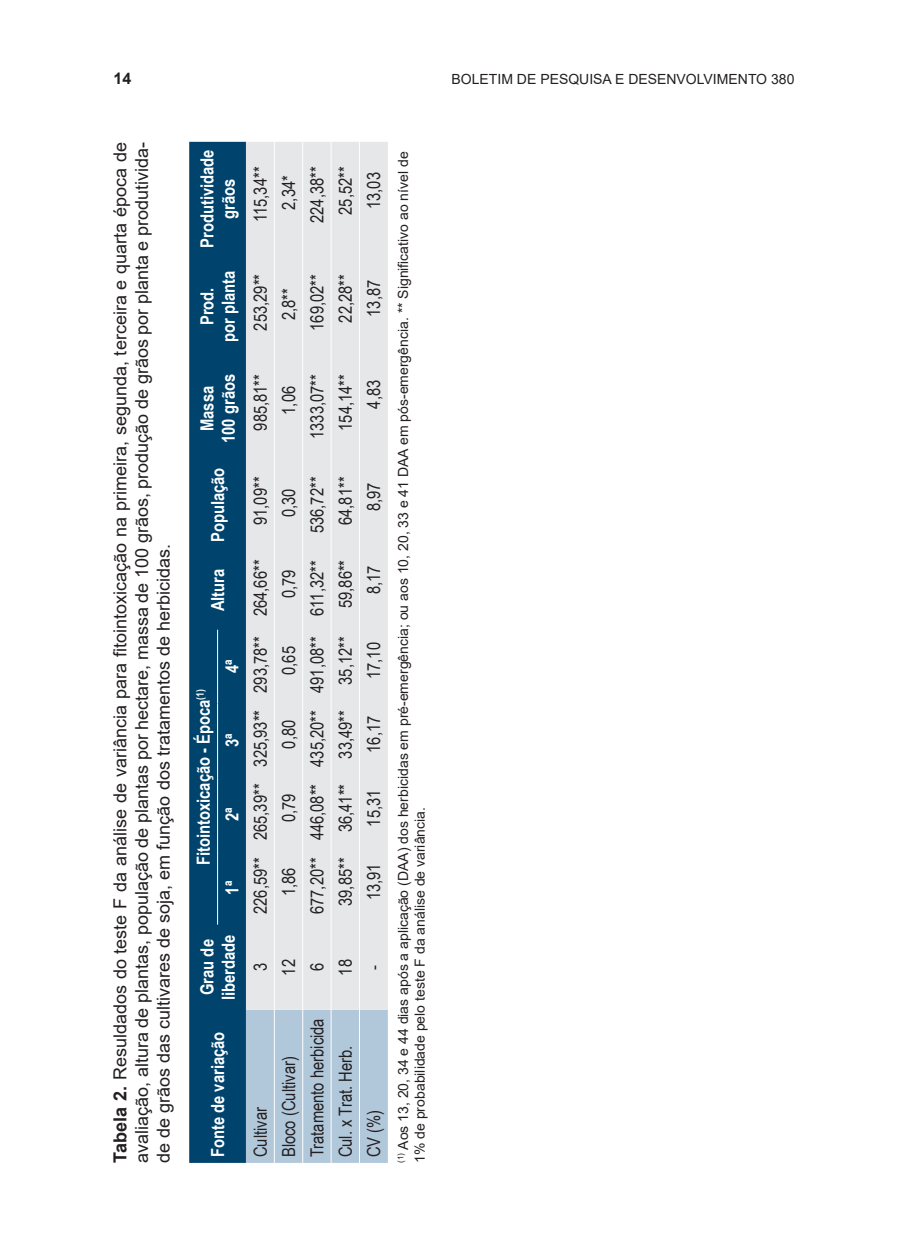
<style>
.page{position:relative;width:908px;height:1248px;background:#fff}
.page>*{position:absolute;margin:0;border:0;box-sizing:border-box;transform-origin:0 0}
.t1{font:18px "Arial Narrow";color:#231f20}
.t2{font:18px/21.6px "Arial";color:#231f20;text-align:justify}
.t3{font:700 18px/21.6px "Arial Narrow";color:#fff;text-align:center}
.t4{font:700 16px "Arial";color:#231f20}
.t5{font:14px/16.8px "Arial";color:#231f20}
.s1{font-weight:700}
</style>
<div class="page">
<div style="left:189px;top:142px;width:57px;height:1020px;background:#00446d"></div>
<div style="left:246px;top:1009px;width:141px;height:153px;background:#b1c7da"></div>
<div style="left:246px;top:142px;width:141px;height:867px;background:#e6e7e9"></div>
<hr style="left:274px;top:1009px;width:1px;height:153px;background:#fff">
<hr style="left:274px;top:924px;width:1px;height:85px;background:#fff">
<hr style="left:274px;top:850px;width:1px;height:74px;background:#fff">
<hr style="left:274px;top:777px;width:1px;height:73px;background:#fff">
<hr style="left:274px;top:703px;width:1px;height:74px;background:#fff">
<hr style="left:274px;top:629px;width:1px;height:74px;background:#fff">
<hr style="left:274px;top:550px;width:1px;height:79px;background:#fff">
<hr style="left:274px;top:459px;width:1px;height:91px;background:#fff">
<hr style="left:274px;top:357px;width:1px;height:102px;background:#fff">
<hr style="left:274px;top:255px;width:1px;height:102px;background:#fff">
<hr style="left:274px;top:142px;width:1px;height:113px;background:#fff">
<hr style="left:302px;top:1009px;width:1px;height:153px;background:#fff">
<hr style="left:302px;top:924px;width:1px;height:85px;background:#fff">
<hr style="left:302px;top:850px;width:1px;height:74px;background:#fff">
<hr style="left:302px;top:777px;width:1px;height:73px;background:#fff">
<hr style="left:302px;top:703px;width:1px;height:74px;background:#fff">
<hr style="left:302px;top:629px;width:1px;height:74px;background:#fff">
<hr style="left:302px;top:550px;width:1px;height:79px;background:#fff">
<hr style="left:302px;top:459px;width:1px;height:91px;background:#fff">
<hr style="left:302px;top:357px;width:1px;height:102px;background:#fff">
<hr style="left:302px;top:255px;width:1px;height:102px;background:#fff">
<hr style="left:302px;top:142px;width:1px;height:113px;background:#fff">
<hr style="left:330px;top:1009px;width:1px;height:153px;background:#fff">
<hr style="left:330px;top:924px;width:1px;height:85px;background:#fff">
<hr style="left:330px;top:850px;width:1px;height:74px;background:#fff">
<hr style="left:330px;top:777px;width:1px;height:73px;background:#fff">
<hr style="left:330px;top:703px;width:1px;height:74px;background:#fff">
<hr style="left:330px;top:629px;width:1px;height:74px;background:#fff">
<hr style="left:330px;top:550px;width:1px;height:79px;background:#fff">
<hr style="left:330px;top:459px;width:1px;height:91px;background:#fff">
<hr style="left:330px;top:357px;width:1px;height:102px;background:#fff">
<hr style="left:330px;top:255px;width:1px;height:102px;background:#fff">
<hr style="left:330px;top:142px;width:1px;height:113px;background:#fff">
<hr style="left:359px;top:1009px;width:1px;height:153px;background:#fff">
<hr style="left:359px;top:924px;width:1px;height:85px;background:#fff">
<hr style="left:359px;top:850px;width:1px;height:74px;background:#fff">
<hr style="left:359px;top:777px;width:1px;height:73px;background:#fff">
<hr style="left:359px;top:703px;width:1px;height:74px;background:#fff">
<hr style="left:359px;top:629px;width:1px;height:74px;background:#fff">
<hr style="left:359px;top:550px;width:1px;height:79px;background:#fff">
<hr style="left:359px;top:459px;width:1px;height:91px;background:#fff">
<hr style="left:359px;top:357px;width:1px;height:102px;background:#fff">
<hr style="left:359px;top:255px;width:1px;height:102px;background:#fff">
<hr style="left:359px;top:142px;width:1px;height:113px;background:#fff">
<hr style="left:217px;top:850px;width:1px;height:74px;background:#fff">
<hr style="left:217px;top:777px;width:1px;height:73px;background:#fff">
<hr style="left:217px;top:703px;width:1px;height:74px;background:#fff">
<hr style="left:217px;top:629px;width:1px;height:74px;background:#fff">
<p class="t4" style="left:113px;top:67px;width:19px">14</p>
<p class="t5" style="left:451px;top:70px;width:344px">BOLETIM DE PESQUISA E DESENVOLVIMENTO 380</p>
<p class="t2" style="left:109px;top:1162px;width:1022px;rotate:-90deg"><span class="s1">Tabela 2.</span> Resuldados do teste F da análise de variância para fitointoxicação na primeira, segunda, terceira e quarta época de avaliação, altura de plantas, população de plantas por hectare, massa de 100 grãos, produção de grãos por planta e produtivida&shy;de de grãos das cultivares de soja, em função dos tratamentos de herbicidas.</p>
<p class="t3" style="left:195px;top:248px;width:100px;rotate:-90deg">Produtividade grãos</p>
<p class="t3" style="left:195px;top:342px;width:73px;rotate:-90deg">Prod.<br>por planta</p>
<p class="t3" style="left:195px;top:443px;width:70px;rotate:-90deg">Massa<br>100 grãos</p>
<p class="t3" style="left:206px;top:542px;width:76px;rotate:-90deg">População</p>
<p class="t3" style="left:206px;top:611px;width:44px;rotate:-90deg">Altura</p>
<p class="t3" style="left:192px;top:865px;width:178px;rotate:-90deg">Fitointoxicação - Época<sup>(1)</sup></p>
<p class="t3" style="left:220px;top:673px;width:15px;rotate:-90deg">4ª</p>
<p class="t3" style="left:220px;top:747px;width:15px;rotate:-90deg">3ª</p>
<p class="t3" style="left:220px;top:820px;width:15px;rotate:-90deg">2ª</p>
<p class="t3" style="left:220px;top:894px;width:15px;rotate:-90deg">1ª</p>
<p class="t3" style="left:195px;top:999px;width:67px;text-align:left;rotate:-90deg">Grau de liberdade</p>
<p class="t3" style="left:206px;top:1157px;width:127px;rotate:-90deg">Fonte de variação</p>
<p class="t1" style="left:247px;top:222px;width:57px;rotate:-90deg">115,34**</p>
<p class="t1" style="left:275px;top:210px;width:36px;rotate:-90deg">2,34*</p>
<p class="t1" style="left:304px;top:223px;width:58px;rotate:-90deg">224,38**</p>
<p class="t1" style="left:332px;top:215px;width:50px;rotate:-90deg">25,52**</p>
<p class="t1" style="left:360px;top:209px;width:38px;rotate:-90deg">13,03</p>
<p class="t1" style="left:247px;top:330px;width:58px;rotate:-90deg">253,29**</p>
<p class="t1" style="left:275px;top:320px;width:34px;rotate:-90deg">2,8**</p>
<p class="t1" style="left:304px;top:331px;width:58px;rotate:-90deg">169,02**</p>
<p class="t1" style="left:332px;top:322px;width:50px;rotate:-90deg">22,28**</p>
<p class="t1" style="left:360px;top:317px;width:38px;rotate:-90deg">13,87</p>
<p class="t1" style="left:247px;top:430px;width:58px;rotate:-90deg">985,81**</p>
<p class="t1" style="left:275px;top:414px;width:30px;rotate:-90deg">1,06</p>
<p class="t1" style="left:304px;top:439px;width:66px;rotate:-90deg">1333,07**</p>
<p class="t1" style="left:332px;top:431px;width:58px;rotate:-90deg">154,14**</p>
<p class="t1" style="left:360px;top:408px;width:30px;rotate:-90deg">4,83</p>
<p class="t1" style="left:247px;top:525px;width:50px;rotate:-90deg">91,09**</p>
<p class="t1" style="left:247px;top:914px;width:356px;rotate:-90deg">226,59** 265,39** 325,93** 293,78** 264,66**</p>
<p class="t1" style="left:275px;top:517px;width:30px;rotate:-90deg">0,30</p>
<p class="t1" style="left:275px;top:598px;width:30px;rotate:-90deg">0,79</p>
<p class="t1" style="left:275px;top:674px;width:30px;rotate:-90deg">0,65</p>
<p class="t1" style="left:275px;top:748px;width:30px;rotate:-90deg">0,80</p>
<p class="t1" style="left:275px;top:822px;width:30px;rotate:-90deg">0,79</p>
<p class="t1" style="left:275px;top:896px;width:30px;rotate:-90deg">1,86</p>
<p class="t1" style="left:304px;top:533px;width:58px;rotate:-90deg">536,72**</p>
<p class="t1" style="left:304px;top:914px;width:355px;rotate:-90deg">677,20** 446,08** 435,20** 491,08** 611,32**</p>
<p class="t1" style="left:332px;top:525px;width:50px;rotate:-90deg">64,81**</p>
<p class="t1" style="left:332px;top:608px;width:50px;rotate:-90deg">59,86**</p>
<p class="t1" style="left:332px;top:684px;width:50px;rotate:-90deg">35,12**</p>
<p class="t1" style="left:332px;top:758px;width:50px;rotate:-90deg">33,49**</p>
<p class="t1" style="left:332px;top:832px;width:50px;rotate:-90deg">36,41**</p>
<p class="t1" style="left:332px;top:905px;width:50px;rotate:-90deg">39,85**</p>
<p class="t1" style="left:360px;top:511px;width:30px;rotate:-90deg">8,97</p>
<p class="t1" style="left:360px;top:594px;width:30px;rotate:-90deg">8,17</p>
<p class="t1" style="left:360px;top:679px;width:38px;rotate:-90deg">17,10</p>
<p class="t1" style="left:360px;top:752px;width:38px;rotate:-90deg">16,17</p>
<p class="t1" style="left:360px;top:826px;width:38px;rotate:-90deg">15,31</p>
<p class="t1" style="left:360px;top:900px;width:38px;rotate:-90deg">13,91</p>
<p class="t1" style="left:247px;top:971px;width:10px;rotate:-90deg">3</p>
<p class="t1" style="left:275px;top:975px;width:18px;rotate:-90deg">12</p>
<p class="t1" style="left:304px;top:971px;width:10px;rotate:-90deg">6</p>
<p class="t1" style="left:332px;top:975px;width:18px;rotate:-90deg">18</p>
<p class="t1" style="left:360px;top:969px;width:6px;rotate:-90deg">-</p>
<p class="t1" style="left:247px;top:1157px;width:52px;rotate:-90deg">Cultivar</p>
<p class="t1" style="left:275px;top:1157px;width:102px;rotate:-90deg">Bloco (Cultivar)</p>
<p class="t1" style="left:304px;top:1157px;width:140px;rotate:-90deg">Tratamento herbicida</p>
<p class="t1" style="left:332px;top:1157px;width:113px;rotate:-90deg">Cul. x Trat. Herb.</p>
<p class="t1" style="left:360px;top:1157px;width:49px;rotate:-90deg">CV (%)</p>
<p class="t5" style="left:394px;top:1162px;width:1012px;rotate:-90deg"><sup>(1)</sup> Aos 13, 20, 34 e 44 dias após a aplicação (DAA) dos herbicidas em pré-emergência; ou aos 10, 20, 33 e 41 DAA em pós-emergência. ** Significativo ao nível de<br>1% de probabilidade pelo teste F da análise de variância.</p>
</div>
